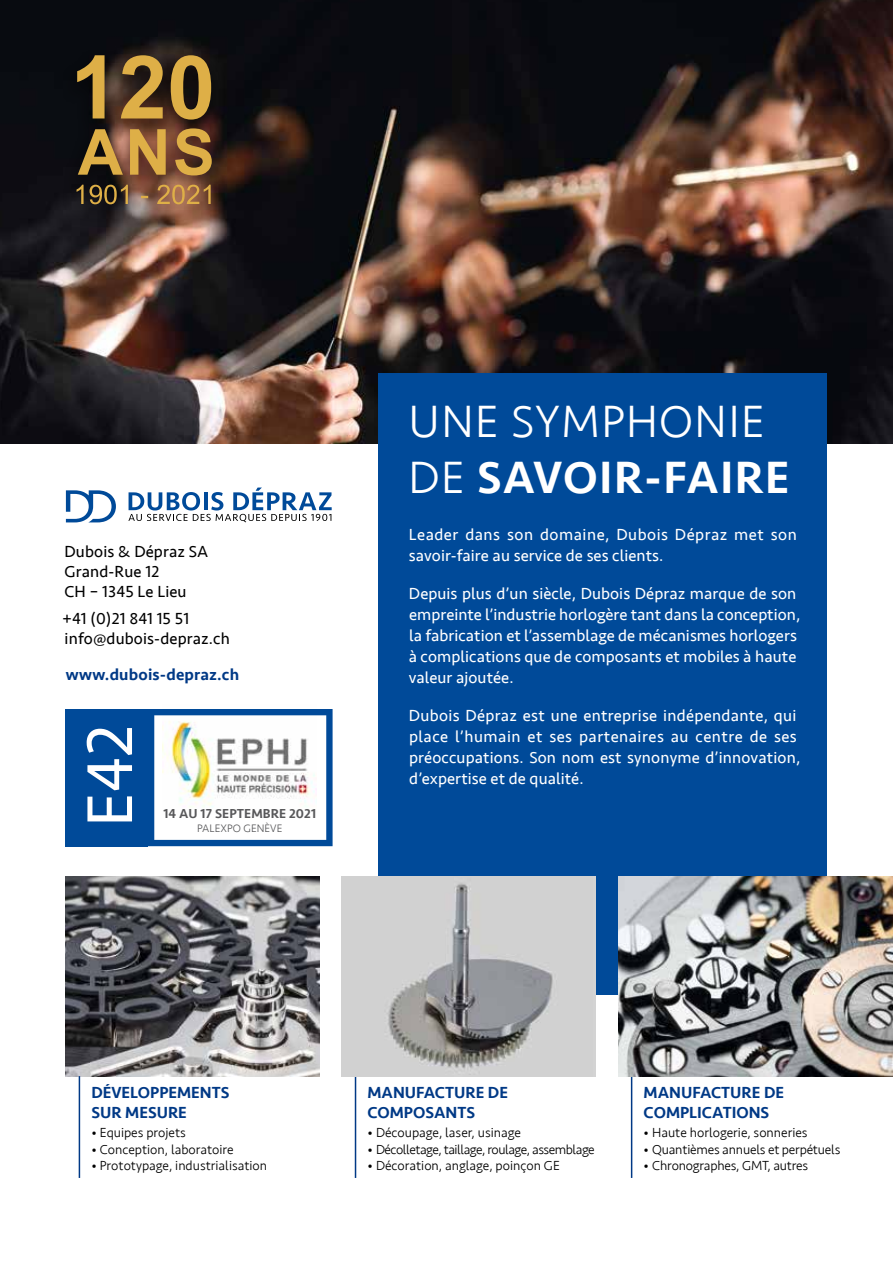
<style>
.page{position:relative;width:893px;height:1263px;background:#fff}
.page>*{position:absolute;margin:0;border:0;box-sizing:border-box;transform-origin:0 0}
.t1{font:66.9px "Seravek";color:#fff}
.t2{font:300 46.5px/55.5px "Seravek";letter-spacing:.03em;color:#fff}
.t3{font:16.5px/21px "Seravek";letter-spacing:.005em;color:#fff}
.t4{font:500 16.5px/19.8px "Seravek";color:#003986}
.t5{font:16.5px/19.8px "Seravek";letter-spacing:.01em;color:#000}
.t6{font:16.5px/21px "Seravek";letter-spacing:.03em;color:#fff}
.t7{font:300 13.5px "Seravek";color:#000}
.t8{font:300 13.5px "Seravek";letter-spacing:-.035em;color:#000}
.t9{font:500 13.35px "Seravek";letter-spacing:.005em;color:#58585a}
.t10{font:300 11.1px "Seravek";letter-spacing:.005em;color:#58585a}
.s1{font-weight:500}
</style>
<div class="page">
<img style="left:0;top:0;width:893px;height:444px">
<div style="left:379px;top:373px;width:448px;height:621px;background:#004a99"></div>
<svg style="left:63px;top:50px;width:162px;height:177px;background:#332724"></svg>
<svg style="left:77px;top:55px;width:135px;height:149px;background:#7e5e31"></svg>
<img style="left:66px;top:876px;width:253px;height:200px">
<hr style="left:79px;top:1076px;width:1px;height:102px;background:#003986">
<hr style="left:355px;top:1076px;width:1px;height:102px;background:#003986">
<hr style="left:631px;top:1076px;width:1px;height:102px;background:#003986">
<img style="left:618px;top:876px;width:275px;height:200px">
<img style="left:342px;top:876px;width:254px;height:200px">
<svg style="left:128px;top:487px;width:204px;height:35px"></svg>
<svg style="left:66px;top:490px;width:50px;height:32px"></svg>
<svg style="left:148px;top:709px;width:185px;height:137px"></svg>
<div style="left:66px;top:709px;width:82px;height:137px;background:#004a99"></div>
<p class="t5" style="left:64px;top:542px;width:146px">Dubois &amp; Dépraz SA<br>Grand-Rue 12<br>CH – 1345 Le Lieu</p>
<p class="t5" style="left:62px;top:609px;width:169px">+41 (0)21 841 15 51 info@dubois-depraz.ch</p>
<p class="t4" style="left:66px;top:665px;width:175px">www.dubois-depraz.ch</p>
<h1 class="t1" style="left:58px;top:827px;width:103px;rotate:-90deg">E42</h1>
<p class="t9" style="left:163px;top:806px;width:154px">14 AU 17 SEPTEMBRE 2021</p>
<p class="t10" style="left:197px;top:822px;width:87px">PALEXPO GENÈVE</p>
<h2 class="t2" style="left:409px;top:395px;width:382px">UNE SYMPHONIE<br>DE <span class="s1">SAVOIR-FAIRE</span></h2>
<p class="t6" style="left:409px;top:524px;width:389px">Leader dans son domaine, Dubois Dépraz met son savoir-faire au service de ses clients.</p>
<p class="t3" style="left:409px;top:583px;width:393px">Depuis plus d’un siècle, Dubois Dépraz marque de son empreinte l’industrie horlogère tant dans la conception, la fabrication et l’assemblage de mécanismes horlogers à complications que de composants et mobiles à haute valeur ajoutée.</p>
<p class="t3" style="left:409px;top:705px;width:393px">Dubois Dépraz est une entreprise indépendante, qui place l’humain et ses partenaires au centre de ses préoccupations. Son nom est synonyme d’innovation, d’expertise et de qualité.</p>
<p class="t4" style="left:91px;top:1083px;width:139px">DÉVELOPPEMENTS<br>SUR MESURE</p>
<p class="t7" style="left:91px;top:1125px;width:96px">• Equipes projets</p>
<p class="t7" style="left:91px;top:1141px;width:144px">• Conception, laboratoire</p>
<p class="t7" style="left:91px;top:1157px;width:177px">• Prototypage, industrialisation</p>
<p class="t4" style="left:368px;top:1083px;width:142px">MANUFACTURE DE<br>COMPOSANTS</p>
<p class="t7" style="left:368px;top:1125px;width:155px">• Découpage, laser, usinage</p>
<p class="t8" style="left:368px;top:1141px;width:229px">• Décolletage, taillage, roulage, assemblage</p>
<p class="t7" style="left:367px;top:1157px;width:194px">• Décoration, anglage, poinçon GE</p>
<p class="t4" style="left:644px;top:1083px;width:142px">MANUFACTURE DE<br>COMPLICATIONS</p>
<p class="t7" style="left:644px;top:1125px;width:166px">• Haute horlogerie, sonneries</p>
<p class="t7" style="left:644px;top:1141px;width:198px">• Quantièmes annuels et perpétuels</p>
<p class="t7" style="left:644px;top:1157px;width:166px">• Chronographes, GMT, autres</p>
</div>
